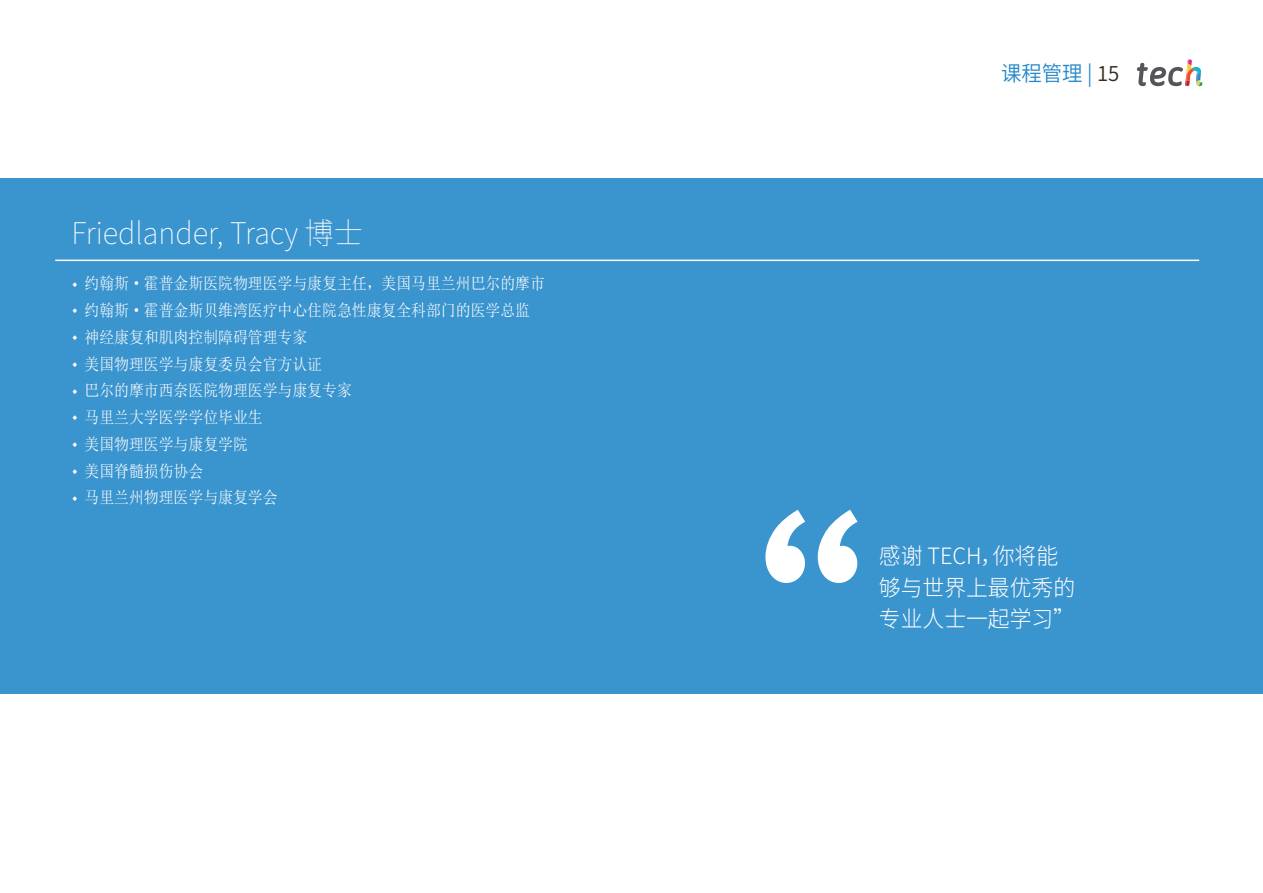
<style>
.page{position:relative;width:1263px;height:893px;background:#fff}
.page>*{position:absolute;margin:0;border:0;box-sizing:border-box;transform-origin:0 0}
.t1{font:200 30px "Source Han Sans CN";color:#fff}
.t2{font:300 22.5px/31.5px "Source Han Sans CN";color:#fff}
.t3{font:21px "Source Han Sans CN";color:#2488c9}
.t4{font:16.5px/26.7px "Sim Sun";color:#fff;scale:.9 1}
.s1{color:#332d20}
</style>
<div class="page">
<div style="left:0;top:178px;width:1263px;height:515px;background:#3a94ce"></div>
<svg style="left:765px;top:510px;width:92px;height:73px"></svg>
<hr style="left:55px;top:260px;width:1144px;height:1px;background:#fff">
<svg style="left:1137px;top:60px;width:65px;height:27px"></svg>
<h1 class="t1" style="left:71px;top:217px;width:293px">Friedlander, Tracy 博士</h1>
<p class="t4" style="left:85px;top:270px;width:513px">约翰斯·霍普金斯医院物理医学与康复主任，美国马里兰州巴尔的摩市约翰斯·霍普金斯贝维湾医疗中心住院急性康复全科部门的医学总监神经康复和肌肉控制障碍管理专家<br>美国物理医学与康复委员会官方认证<br>巴尔的摩市西奈医院物理医学与康复专家<br>马里兰大学医学学位毕业生<br>美国物理医学与康复学院<br>美国脊髓损伤协会<br>马里兰州物理医学与康复学会</p>
<p class="t3" style="left:1001px;top:62px;width:120px">课程管理 | <span class="s1">15</span></p>
<h2 class="t2" style="left:879px;top:541px;width:198px">感谢 TECH，你将能够与世界上最优秀的专业人士一起学习”</h2>
</div>
